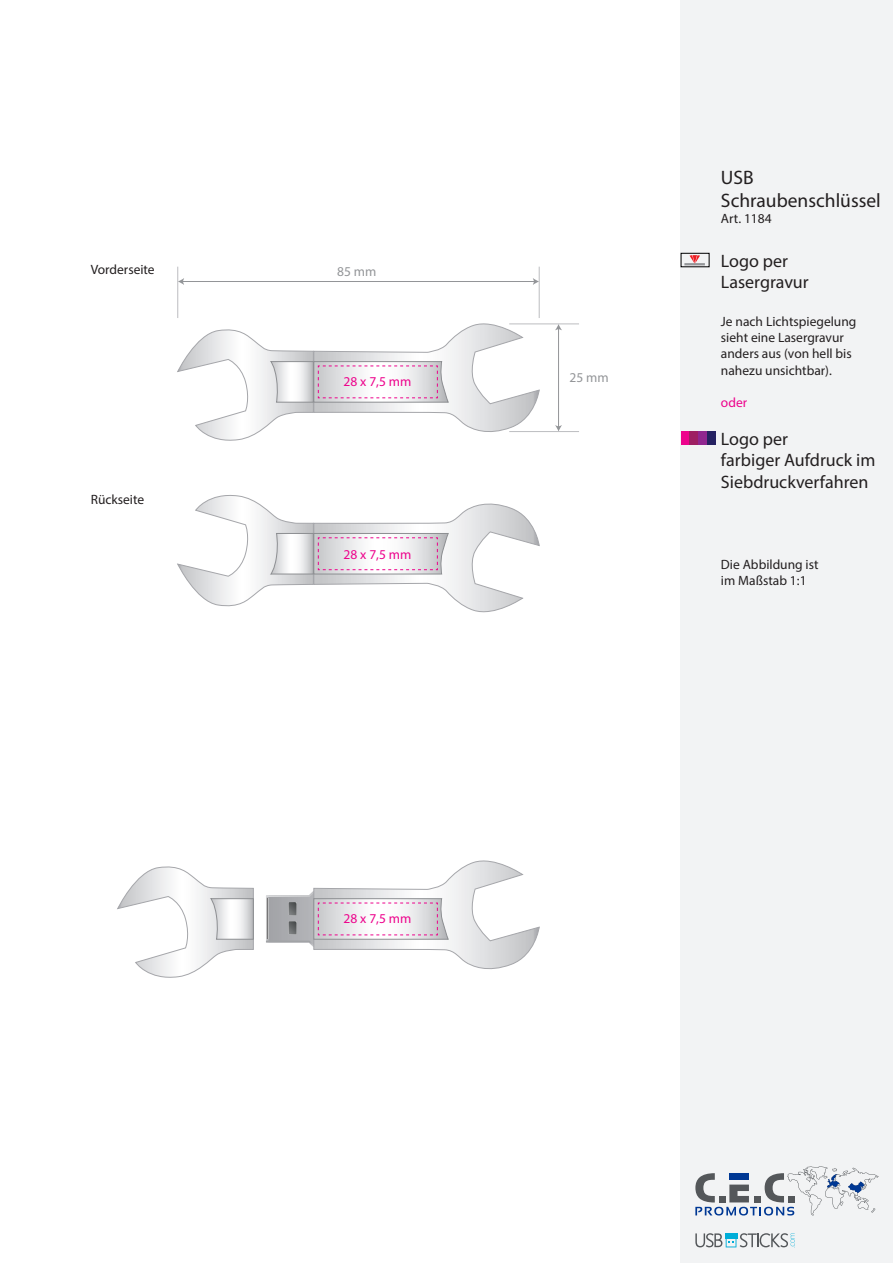
<style>
.page{position:relative;width:893px;height:1263px;background:#fff}
.page>*{position:absolute;margin:0;border:0;box-sizing:border-box;transform-origin:0 0}
.t1{font:19.5px/23.4px "Myriad Pro";color:#231f20}
.t2{font:18px/21.6px "Myriad Pro";color:#231f20}
.t3{font:13.5px/16.2px "Myriad Pro";color:#231f20}
.t4{font:13.5px "Myriad Pro";color:#ed028c}
.t5{font:13.5px "Myriad Pro";color:#939598}
</style>
<div class="page">
<div style="left:681px;top:0;width:212px;height:1263px;background:#f2f3f4"></div>
<svg style="left:695px;top:1166px;width:184px;height:49px"></svg>
<svg style="left:695px;top:1233px;width:100px;height:15px"></svg>
<hr style="left:684px;top:263px;width:21px;height:2px;background:#939598">
<svg style="left:689px;top:255px;width:11px;height:8px"></svg>
<div style="left:681px;top:253px;width:28px;height:14px;border:1px solid #000001"></div>
<div style="left:681px;top:431px;width:8px;height:14px;background:#ed028c"></div>
<div style="left:689px;top:431px;width:9px;height:14px;background:#9e1f62"></div>
<div style="left:698px;top:431px;width:9px;height:14px;background:#90268f"></div>
<div style="left:707px;top:431px;width:9px;height:14px;background:#252161"></div>
<hr style="left:182px;top:281px;width:353px;height:1px;background:#939598">
<svg style="left:178px;top:278px;width:6px;height:7px"></svg>
<svg style="left:533px;top:278px;width:6px;height:7px"></svg>
<hr style="left:177px;top:267px;width:1px;height:51px;background:#bcbdc0">
<hr style="left:539px;top:267px;width:1px;height:51px;background:#bcbdc0">
<svg style="left:177px;top:323px;width:363px;height:118px"></svg>
<svg style="left:117px;top:866px;width:137px;height:112px"></svg>
<svg style="left:266px;top:860px;width:274px;height:110px"></svg>
<svg style="left:177px;top:495px;width:363px;height:118px"></svg>
<hr style="left:558px;top:328px;width:1px;height:99px;background:#939598">
<svg style="left:555px;top:324px;width:7px;height:6px"></svg>
<svg style="left:555px;top:425px;width:7px;height:6px"></svg>
<hr style="left:509px;top:323px;width:70px;height:1px;background:#bcbdc0">
<hr style="left:509px;top:431px;width:70px;height:1px;background:#bcbdc0">
<p class="t3" style="left:91px;top:261px;width:65px">Vorderseite</p>
<p class="t5" style="left:337px;top:263px;width:41px">85 mm</p>
<p class="t3" style="left:91px;top:491px;width:55px">Rückseite</p>
<p class="t4" style="left:344px;top:373px;width:69px">28 x 7,5 mm</p>
<p class="t4" style="left:344px;top:546px;width:69px">28 x 7,5 mm</p>
<p class="t4" style="left:344px;top:910px;width:69px">28 x 7,5 mm</p>
<p class="t5" style="left:570px;top:369px;width:41px">25 mm</p>
<h1 class="t1" style="left:721px;top:165px;width:161px">USB<br>Schraubenschlüssel</h1>
<p class="t3" style="left:721px;top:210px;width:52px">Art. 1184</p>
<h2 class="t2" style="left:721px;top:249px;width:89px">Logo per<br>Lasergravur</h2>
<p class="t3" style="left:721px;top:313px;width:137px">Je nach Lichtspiegelung sieht eine Lasergravur anders aus (von hell bis nahezu unsichtbar).</p>
<p class="t4" style="left:721px;top:394px;width:28px">oder</p>
<h2 class="t2" style="left:721px;top:428px;width:156px">Logo per<br>farbiger Aufdruck im<br>Siebdruckverfahren</h2>
<p class="t3" style="left:721px;top:556px;width:99px">Die Abbildung ist im Maßstab 1:1</p>
</div>
